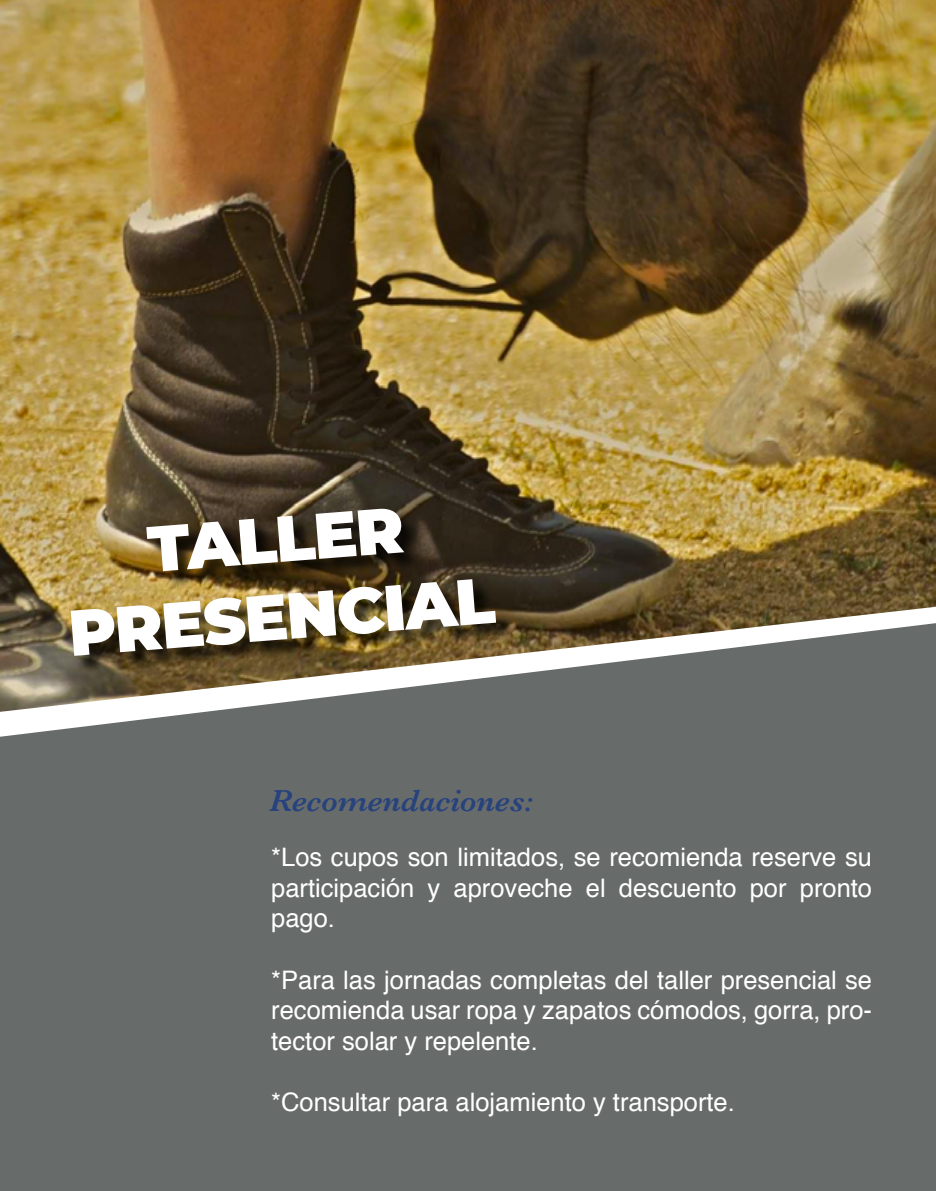
<style>
.page{position:relative;width:936px;height:1191px;background:#fff}
.page>*{position:absolute;margin:0;border:0;box-sizing:border-box;transform-origin:0 0}
.t1{font:900 64.5px/77.4px "Montserrat";color:#fff;text-align:center}
.t2{font:italic 600 31.5px "Baskerville";color:#28427d}
.t3{font:25.5px/30.6px "Helvetica";color:#fff;text-align:justify}
</style>
<div class="page">
<div style="left:0;top:712px;width:935px;height:479px;background:#676c6b"></div>
<img style="left:0;top:0;width:935px;height:712px">
<div style="left:73px;top:511px;width:441px;height:164px;background:#000;opacity:.75"></div>
<h1 class="t1" style="left:60px;top:511px;width:429px;rotate:-4deg">TALLER<br>PRESENCIAL</h1>
<p class="t2" style="left:269px;top:779px;width:265px">Recomendaciones:</p>
<p class="t3" style="left:271px;top:842px;width:602px">*Los cupos son limitados, se recomienda reserve su participación y aproveche el descuento por pronto pago.</p>
<p class="t3" style="left:271px;top:965px;width:602px">*Para las jornadas completas del taller presencial se recomienda usar ropa y zapatos cómodos, gorra, pro&shy;tector solar y repelente.</p>
<p class="t3" style="left:271px;top:1087px;width:465px">*Consultar para alojamiento y transporte.</p>
</div>
